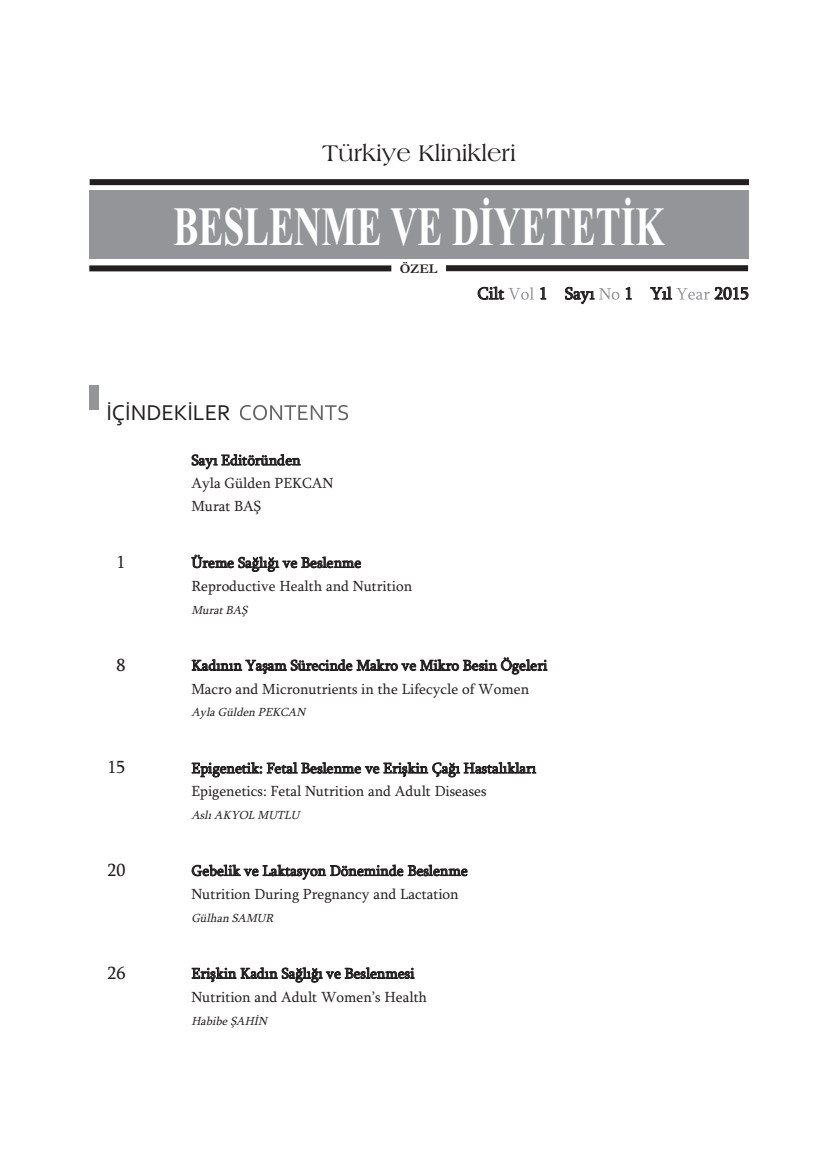
<style>
.page{position:relative;width:838px;height:1170px;background:#fff}
.page>*{position:absolute;margin:0;border:0;box-sizing:border-box;transform-origin:0 0}
.t1{font:700 55.35px "Times New Roman";color:#fff;scale:.68 1}
.t2{font:24px "Americana BT Roman";color:#231f20}
.t3{font:22.5px "Corbel";color:#231f20}
.t4{font:18px "Sylfaen";color:#231f20}
.t5{font:17.25px "Sylfaen";color:#231f20}
.t6{font:15px/23.2px "Sylfaen";color:#231f20}
.t7{font:700 13.5px "Garamond";color:#231f20}
.t8{font:italic 12px "Sylfaen";color:#231f20}
</style>
<div class="page">
<svg style="left:240px;top:405px;width:108px;height:15px"></svg>
<div style="left:89px;top:385px;width:10px;height:25px;background:#939598"></div>
<svg style="left:508px;top:287px;width:26px;height:13px"></svg>
<svg style="left:599px;top:288px;width:20px;height:12px"></svg>
<svg style="left:676px;top:288px;width:34px;height:12px"></svg>
<div style="left:89px;top:191px;width:659px;height:68px;background:#939598"></div>
<div style="left:90px;top:179px;width:659px;height:6px;background:#231f20"></div>
<div style="left:89px;top:265px;width:302px;height:6px;background:#231f20"></div>
<div style="left:446px;top:265px;width:302px;height:6px;background:#231f20"></div>
<h2 class="t2" style="left:322px;top:138px;width:195px">Türkiye Klinikleri</h2>
<h1 class="t1" style="left:173px;top:193px;width:724px">BESLENME VE DİYETETİK</h1>
<p class="t7" style="left:399px;top:260px;width:39px">ÖZEL</p>
<h3 class="t3" style="left:106px;top:399px;width:126px">İÇİNDEKİLER</h3>
<p class="t6" style="left:191px;top:448px;width:144px">Sayı Editöründen<br>Ayla Gülden PEKCAN<br>Murat BAŞ</p>
<p class="t4" style="left:116px;top:551px;width:10px">1</p>
<p class="t6" style="left:191px;top:550px;width:222px">Üreme Sağlığı ve Beslenme<br>Reproductive Health and Nutrition</p>
<p class="t8" style="left:191px;top:602px;width:61px">Murat BAŞ</p>
<p class="t5" style="left:477px;top:283px;width:28px">Cilt</p>
<p class="t5" style="left:539px;top:283px;width:57px">1 Sayı</p>
<p class="t5" style="left:624px;top:283px;width:49px">1 Yıl</p>
<p class="t5" style="left:714px;top:283px;width:36px">2015</p>
<p class="t4" style="left:116px;top:653px;width:10px">8</p>
<p class="t6" style="left:191px;top:653px;width:357px">Kadının Yaşam Sürecinde Makro ve Mikro Besin Ögeleri<br>Macro and Micronutrients in the Lifecycle of Women</p>
<p class="t8" style="left:191px;top:705px;width:118px">Ayla Gülden PEKCAN</p>
<p class="t4" style="left:107px;top:756px;width:19px">15</p>
<p class="t6" style="left:191px;top:756px;width:346px">Epigenetik: Fetal Beslenme ve Erişkin Çağı Hastalıkları<br>Epigenetics: Fetal Nutrition and Adult Diseases</p>
<p class="t8" style="left:191px;top:808px;width:113px">Aslı AKYOL MUTLU</p>
<p class="t4" style="left:107px;top:859px;width:19px">20</p>
<p class="t6" style="left:191px;top:858px;width:278px">Gebelik ve Laktasyon Döneminde Beslenme<br>Nutrition During Pregnancy and Lactation</p>
<p class="t8" style="left:191px;top:910px;width:87px">Gülhan SAMUR</p>
<p class="t4" style="left:107px;top:961px;width:19px">26</p>
<p class="t6" style="left:191px;top:961px;width:237px">Erişkin Kadın Sağlığı ve Beslenmesi<br>Nutrition and Adult Women’s Health</p>
<p class="t8" style="left:191px;top:1013px;width:80px">Habibe ŞAHİN</p>
</div>
